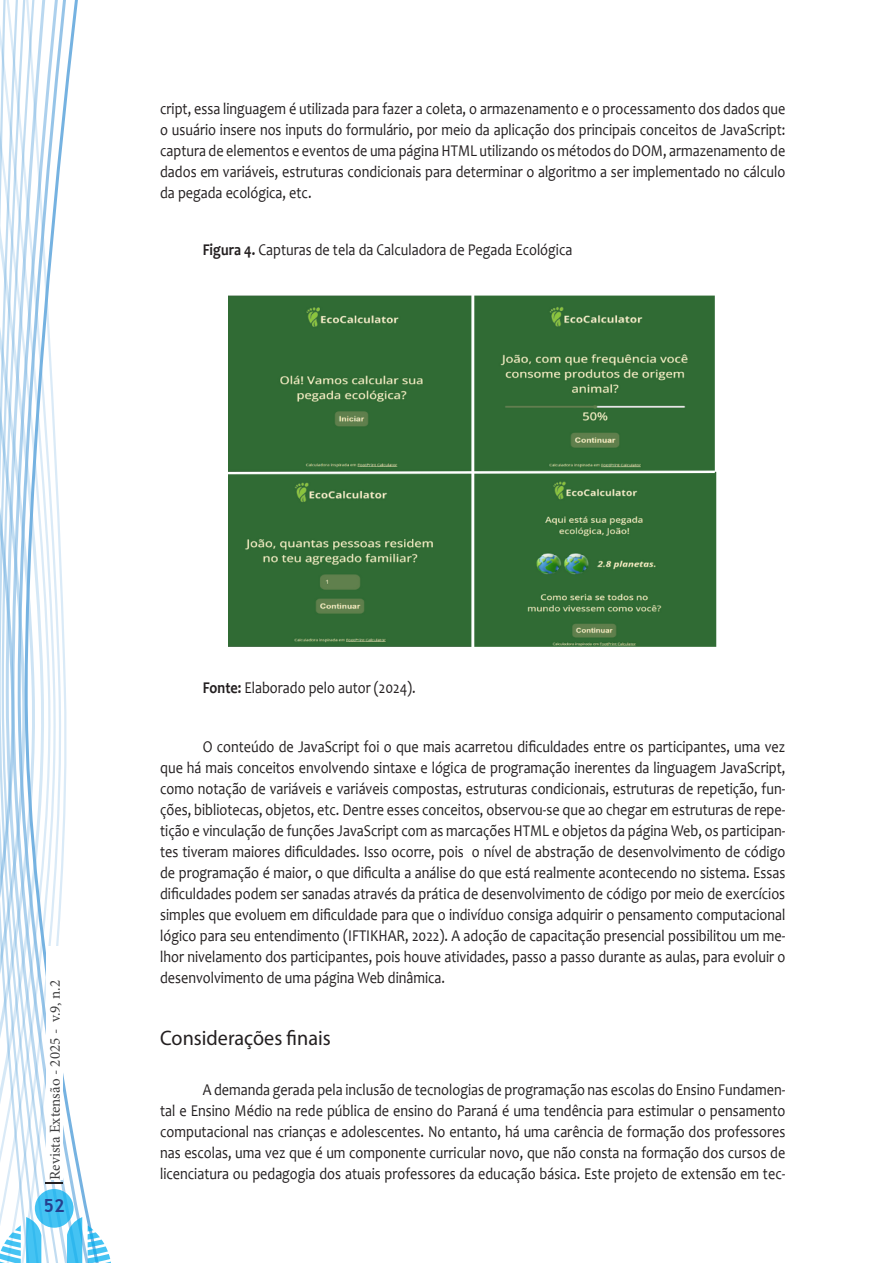
<style>
.page{position:relative;width:893px;height:1263px;background:#fff}
.page>*{position:absolute;margin:0;border:0;box-sizing:border-box;transform-origin:0 0}
.Titulo2{font:21px "Myriad Pro";color:#231f20;scale:.96 1}
.t1{font:700 18px "Trebuchet MS";color:#253f8e}
.Texto{font:16.5px/21px "Candara";color:#231f20;text-align:justify;scale:.86 1}
.t2{font:15px "Minion Pro";color:#3e3e3f}
.s1{font-weight:700}
</style>
<div class="page">
<svg style="left:0;top:0;width:82px;height:1263px"></svg>
<svg style="left:88px;top:1225px;width:23px;height:38px"></svg>
<img style="left:229px;top:295px;width:487px;height:352px">
<p class="Texto" style="left:160px;top:98px;width:728px">cript, essa linguagem é utilizada para fazer a coleta, o armazenamento e o processamento dos dados que o usuário insere nos inputs do formulário, por meio da aplicação dos principais conceitos de JavaScript: captura de elementos e eventos de uma página HTML utilizando os métodos do DOM, armazenamento de dados em variáveis, estruturas condicionais para determinar o algoritmo a ser implementado no cálculo da pegada ecológica, etc.</p>
<p class="Texto" style="left:203px;top:238px;width:431px"><span class="s1">Figura 4.</span> Capturas de tela da Calculadora de Pegada Ecológica</p>
<p class="t2" style="left:45px;top:1180px;width:201px;rotate:-90deg">Revista Extensão - 2025 - v.9, n.2</p>
<p class="t1" style="left:44px;top:1194px;width:23px">52</p>
<p class="Texto" style="left:203px;top:677px;width:249px"><span class="s1">Fonte:</span> Elaborado pelo autor (2024).</p>
<p class="Texto" style="left:160px;top:736px;width:728px;text-indent:43px">O conteúdo de JavaScript foi o que mais acarretou dificuldades entre os participantes, uma vez que há mais conceitos envolvendo sintaxe e lógica de programação inerentes da linguagem JavaScript, como notação de variáveis e variáveis compostas, estruturas condicionais, estruturas de repetição, fun&shy;ções, bibliotecas, objetos, etc. Dentre esses conceitos, observou-se que ao chegar em estruturas de repe&shy;tição e vinculação de funções JavaScript com as marcações HTML e objetos da página Web, os participan&shy;tes tiveram maiores dificuldades. Isso ocorre, pois o nível de abstração de desenvolvimento de código de programação é maior, o que dificulta a análise do que está realmente acontecendo no sistema. Essas dificuldades podem ser sanadas através da prática de desenvolvimento de código por meio de exercícios simples que evoluem em dificuldade para que o indivíduo consiga adquirir o pensamento computacional lógico para seu entendimento (IFTIKHAR, 2022). A adoção de capacitação presencial possibilitou um me&shy;lhor nivelamento dos participantes, pois houve atividades, passo a passo durante as aulas, para evoluir o desenvolvimento de uma página Web dinâmica.</p>
<p class="Titulo2" style="left:160px;top:1025px;width:179px">Considerações finais</p>
<p class="Texto" style="left:160px;top:1079px;width:728px;text-indent:43px">A demanda gerada pela inclusão de tecnologias de programação nas escolas do Ensino Fundamen&shy;tal e Ensino Médio na rede pública de ensino do Paraná é uma tendência para estimular o pensamento computacional nas crianças e adolescentes. No entanto, há uma carência de formação dos professores nas escolas, uma vez que é um componente curricular novo, que não consta na formação dos cursos de licenciatura ou pedagogia dos atuais professores da educação básica. Este projeto de extensão em tec-</p>
</div>
